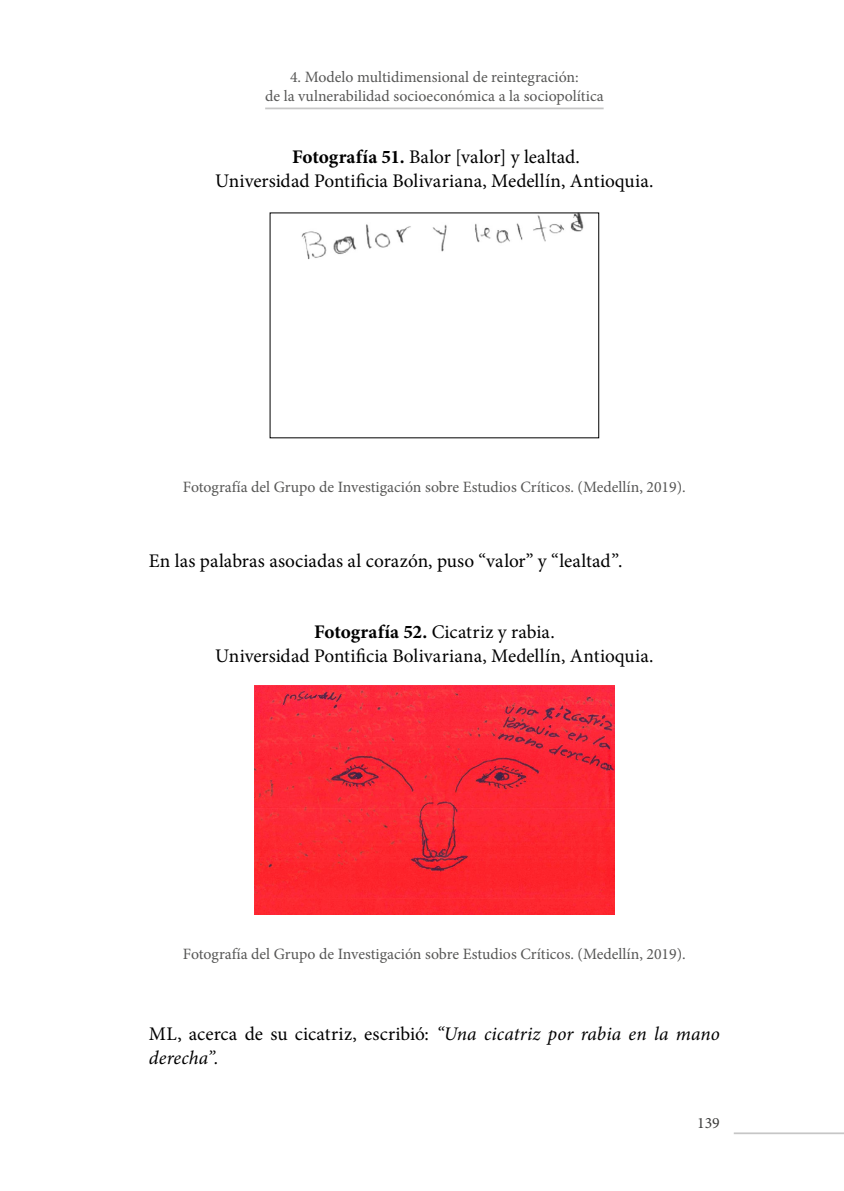
<style>
.page{position:relative;width:844px;height:1191px;background:#fff}
.page>*{position:absolute;margin:0;border:0;box-sizing:border-box;transform-origin:0 0}
.t1{font:19.25px/23.6px "Minion Pro";color:#000;text-align:center}
.t2{font:italic 19.25px/23.6px "Minion Pro";letter-spacing:.005em;color:#000}
.t3{font:15.75px/19.2px "Minion Pro";color:#575756;text-align:center}
.t4{font:15.75px "Minion Pro";color:#3c3c3b}
.s1{font-weight:700}
.s2{font-style:normal}
</style>
<div class="page">
<hr style="left:733px;top:1132px;width:110px;height:2px;background:#c6c6c6">
<hr style="left:265px;top:108px;width:338px;height:1px;background:#c6c6c6">
<img style="left:301px;top:215px;width:283px;height:45px">
<img style="left:254px;top:685px;width:360px;height:229px">
<p class="t3" style="left:265px;top:68px;width:340px">4. Modelo multidimensional de reintegración:<br>de la vulnerabilidad socioeconómica a la sociopolítica</p>
<p class="t1" style="left:215px;top:145px;width:439px"><span class="s1">Fotografía 51.</span> Balor [valor] y lealtad.<br>Universidad Pontificia Bolivariana, Medellín, Antioquia.</p>
<p class="t3" style="left:183px;top:477px;width:504px">Fotografía del Grupo de Investigación sobre Estudios Críticos. (Medellín, 2019).</p>
<p class="t1" style="left:149px;top:549px;width:475px">En las palabras asociadas al corazón, puso “valor” y “lealtad”.</p>
<p class="t1" style="left:215px;top:620px;width:439px"><span class="s1">Fotografía 52.</span> Cicatriz y rabia.<br>Universidad Pontificia Bolivariana, Medellín, Antioquia.</p>
<p class="t3" style="left:183px;top:944px;width:504px">Fotografía del Grupo de Investigación sobre Estudios Críticos. (Medellín, 2019).</p>
<p class="t2" style="left:149px;top:1022px;width:572px"><span class="s2">ML, acerca de su cicatriz, escribió:</span> “Una cicatriz por rabia en la mano derecha”.</p>
<p class="t4" style="left:697px;top:1112px;width:24px">139</p>
</div>
